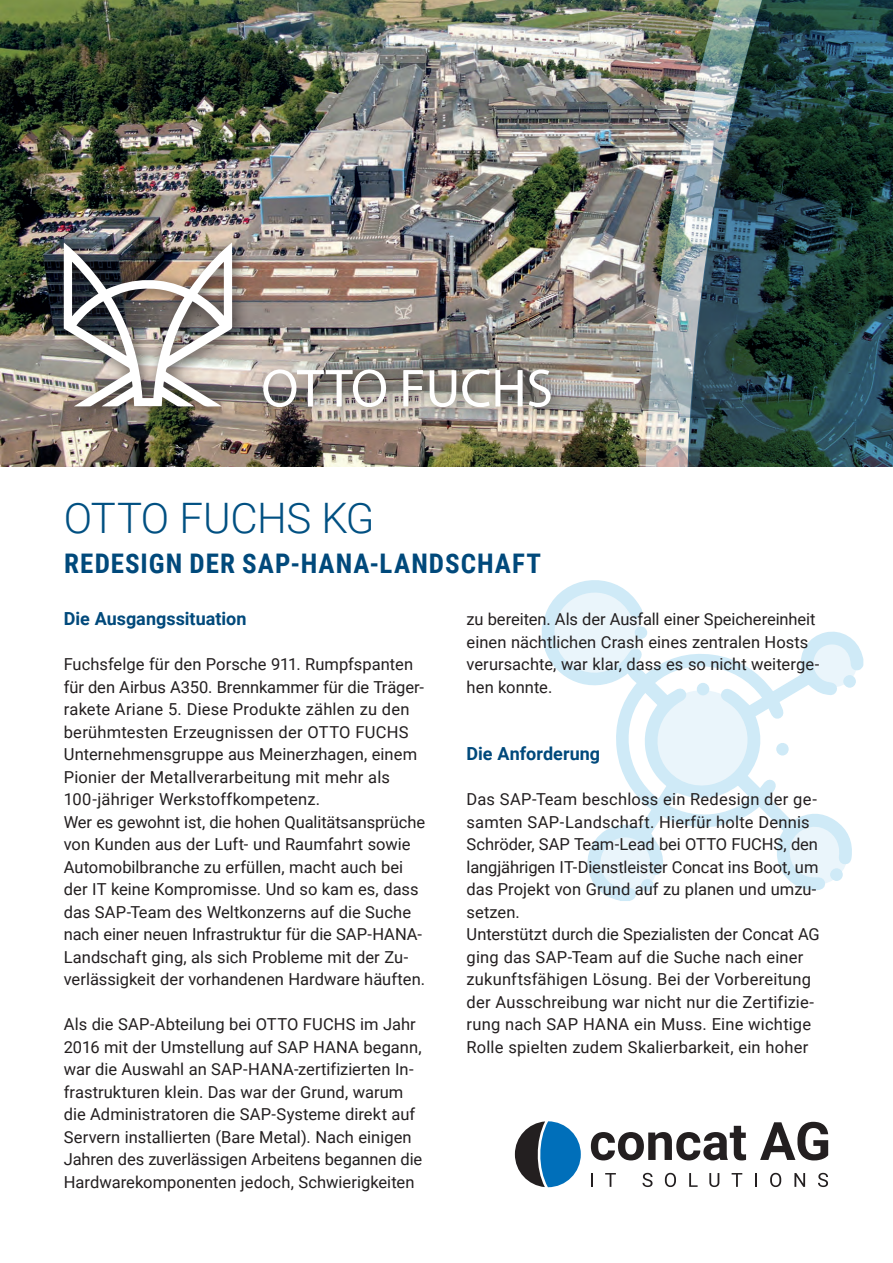
<style>
.page{position:relative;width:893px;height:1263px;background:#fff}
.page>*{position:absolute;margin:0;border:0;box-sizing:border-box;transform-origin:0 0}
.t1{font:300 42px "Roboto";letter-spacing:-.01em;color:#015082}
.t2{font:700 27px "Roboto Condensed";letter-spacing:.04em;color:#00497b}
.t3{font:700 18px "Roboto";color:#00497b}
.t4{font:16.5px/22.5px "Roboto";letter-spacing:.005em;color:#231f20}
</style>
<div class="page">
<img style="left:0;top:0;width:643px;height:467px">
<img style="left:643px;top:0;width:43px;height:467px">
<img style="left:686px;top:0;width:207px;height:467px">
<div style="left:52px;top:233px;width:515px;height:191px;background:#231f20;opacity:.75"></div>
<img style="left:64px;top:243px;width:168px;height:164px">
<svg style="left:528px;top:368px;width:23px;height:39px"></svg>
<svg style="left:262px;top:369px;width:260px;height:38px"></svg>
<svg style="left:542px;top:580px;width:321px;height:321px"></svg>
<div style="left:843px;top:675px;width:13px;height:13px;background:#cfeaf7;border-radius:50%"></div>
<div style="left:830px;top:868px;width:13px;height:13px;background:#cfeaf7;border-radius:50%"></div>
<div style="left:641px;top:879px;width:13px;height:13px;background:#cfeaf7;border-radius:50%"></div>
<div style="left:776px;top:743px;width:13px;height:13px;background:#cfeaf7;border-radius:50%"></div>
<div style="left:635px;top:626px;width:12px;height:13px;background:#cfeaf7;border-radius:50%"></div>
<div style="left:697px;top:683px;width:12px;height:12px;background:#cfeaf7;border-radius:50%"></div>
<svg style="left:515px;top:1121px;width:66px;height:66px"></svg>
<svg style="left:591px;top:1126px;width:155px;height:34px"></svg>
<svg style="left:760px;top:1122px;width:68px;height:38px"></svg>
<svg style="left:591px;top:1173px;width:2px;height:14px"></svg>
<svg style="left:605px;top:1173px;width:11px;height:14px"></svg>
<svg style="left:642px;top:1173px;width:10px;height:14px"></svg>
<svg style="left:665px;top:1173px;width:11px;height:14px"></svg>
<svg style="left:689px;top:1173px;width:9px;height:14px"></svg>
<svg style="left:709px;top:1173px;width:10px;height:14px"></svg>
<svg style="left:732px;top:1173px;width:10px;height:14px"></svg>
<svg style="left:755px;top:1173px;width:2px;height:14px"></svg>
<svg style="left:770px;top:1173px;width:11px;height:14px"></svg>
<svg style="left:794px;top:1173px;width:11px;height:14px"></svg>
<svg style="left:818px;top:1173px;width:10px;height:14px"></svg>
<h1 class="t1" style="left:64px;top:489px;width:312px">OTTO FUCHS KG</h1>
<h2 class="t2" style="left:64px;top:544px;width:478px">REDESIGN DER SAP-HANA-LANDSCHAFT</h2>
<p class="t4" style="left:467px;top:607px;width:354px">zu bereiten. Als der Ausfall einer Speichereinheit einen nächtlichen Crash eines zentralen Hosts verursachte, war klar, dass es so nicht weiterge&shy;hen konnte.</p>
<p class="t3" style="left:64px;top:606px;width:184px">Die Ausgangssituation</p>
<p class="t4" style="left:64px;top:652px;width:363px">Fuchsfelge für den Porsche 911. Rumpfspanten für den Airbus A350. Brennkammer für die Träger&shy;rakete Ariane 5. Diese Produkte zählen zu den berühmtesten Erzeugnissen der OTTO FUCHS Unternehmensgruppe aus Meinerzhagen, einem Pionier der Metallverarbeitung mit mehr als 100-jähriger Werkstoffkompetenz.<br>Wer es gewohnt ist, die hohen Qualitätsansprüche von Kunden aus der Luft- und Raumfahrt sowie Automobilbranche zu erfüllen, macht auch bei der IT keine Kompromisse. Und so kam es, dass das SAP-Team des Weltkonzerns auf die Suche nach einer neuen Infrastruktur für die SAP-HANA-Landschaft ging, als sich Probleme mit der Zu&shy;verlässigkeit der vorhandenen Hardware häuften.</p>
<p class="t4" style="left:64px;top:1012px;width:360px">Als die SAP-Abteilung bei OTTO FUCHS im Jahr 2016 mit der Umstellung auf SAP HANA begann, war die Auswahl an SAP-HANA-zertifizierten In&shy;frastrukturen klein. Das war der Grund, warum die Administratoren die SAP-Systeme direkt auf Servern installierten (Bare Metal). Nach einigen Jahren des zuverlässigen Arbeitens begannen die Hardwarekomponenten jedoch, Schwierigkeiten</p>
<p class="t3" style="left:467px;top:741px;width:135px">Die Anforderung</p>
<p class="t4" style="left:467px;top:787px;width:355px">Das SAP-Team beschloss ein Redesign der ge&shy;samten SAP-Landschaft. Hierfür holte Dennis Schröder, SAP Team-Lead bei OTTO FUCHS, den langjährigen IT-Dienstleister Concat ins Boot, um das Projekt von Grund auf zu planen und umzu&shy;setzen.<br>Unterstützt durch die Spezialisten der Concat AG ging das SAP-Team auf die Suche nach einer zukunftsfähigen Lösung. Bei der Vorbereitung der Ausschreibung war nicht nur die Zertifizie&shy;rung nach SAP HANA ein Muss. Eine wichtige Rolle spielten zudem Skalierbarkeit, ein hoher</p>
</div>
